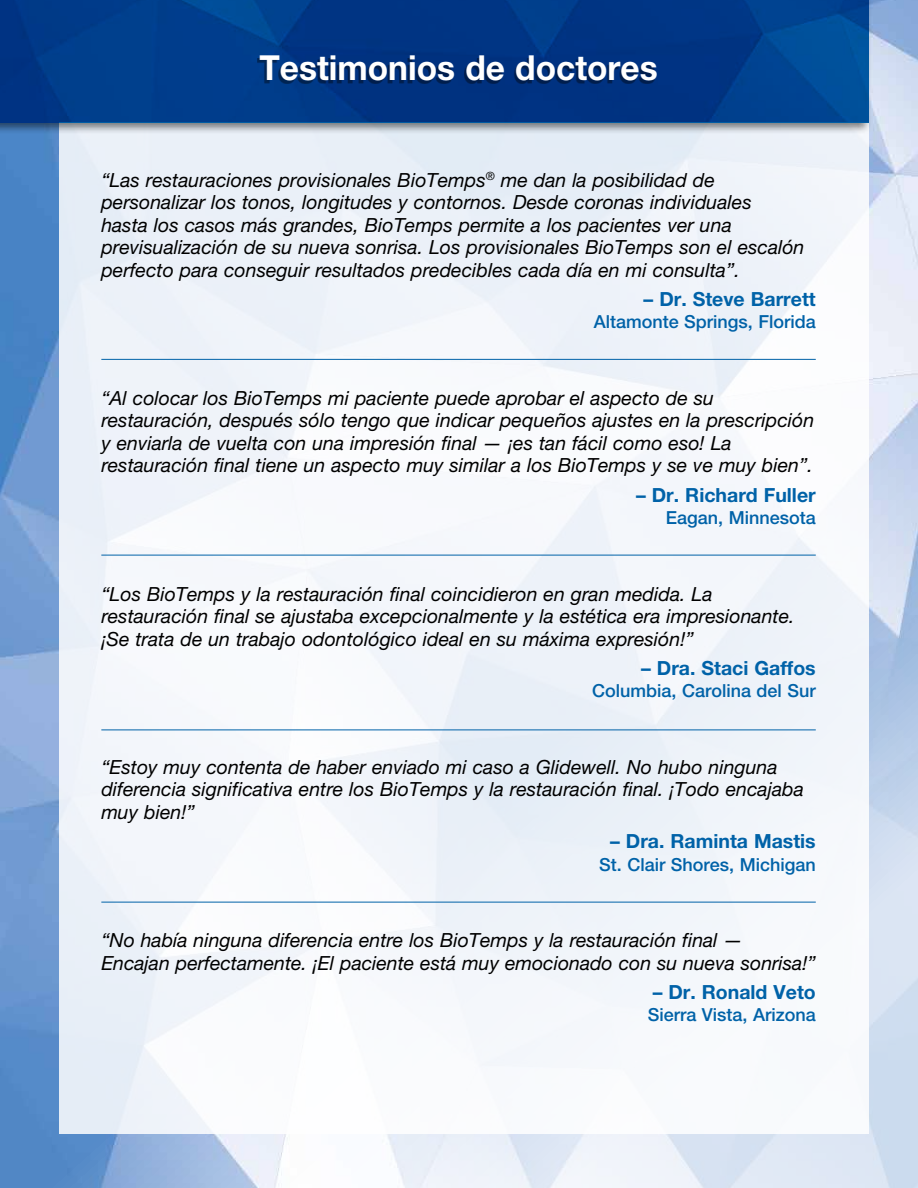
<style>
.page{position:relative;width:918px;height:1188px;background:#fff}
.page>*{position:absolute;margin:0;border:0;box-sizing:border-box;transform-origin:0 0}
.t1{font:700 34.5px "Helvetica Neue LT Std";color:#fff}
.t2{font:italic 19.5px/22.5px "Helvetica Neue LT Std";color:#000}
.t3{font:700 19.5px "Helvetica Neue LT Std";color:#0062a8}
.t4{font:500 18px "Helvetica Neue LT Std";color:#0062a8}
</style>
<div class="page">
<img style="left:0;top:0;width:918px;height:1188px">
<div style="left:59px;top:123px;width:810px;height:1011px;background:#f2f6fb"></div>
<div style="left:0;top:0;width:872px;height:135px;background:#000;opacity:.5"></div>
<svg style="left:0;top:0;width:869px;height:123px;background:#003a89"></svg>
<div style="left:257px;top:58px;width:397px;height:25px;background:#000;opacity:.4"></div>
<hr style="left:101px;top:555px;width:715px;height:1px;background:#0062a8">
<hr style="left:101px;top:730px;width:715px;height:1px;background:#0062a8">
<hr style="left:101px;top:902px;width:715px;height:1px;background:#0062a8">
<hr style="left:101px;top:359px;width:715px;height:1px;background:#0062a8">
<h1 class="t1" style="left:259px;top:47px;width:400px">Testimonios de doctores</h1>
<p class="t2" style="left:101px;top:168px;width:705px">“Las restauraciones provisionales BioTemps<sup>®</sup> me dan la posibilidad de personalizar los tonos, longitudes y contornos. Desde coronas individuales<br>hasta los casos más grandes, BioTemps permite a los pacientes ver una previsualización de su nueva sonrisa. Los provisionales BioTemps son el escalón perfecto para conseguir resultados predecibles cada día en mi consulta”.</p>
<p class="t3" style="left:644px;top:287px;width:174px">– Dr. Steve Barrett</p>
<p class="t4" style="left:594px;top:311px;width:224px">Altamonte Springs, Florida</p>
<p class="t2" style="left:101px;top:386px;width:714px">“Al colocar los BioTemps mi paciente puede aprobar el aspecto de su restauración, después sólo tengo que indicar pequeños ajustes en la prescripción y enviarla de vuelta con una impresión final — ¡es tan fácil como eso! La restauración final tiene un aspecto muy similar a los BioTemps y se ve muy bien”.</p>
<p class="t3" style="left:636px;top:483px;width:181px">– Dr. Richard Fuller</p>
<p class="t4" style="left:666px;top:507px;width:151px">Eagan, Minnesota</p>
<p class="t2" style="left:101px;top:582px;width:695px">“Los BioTemps y la restauración final coincidieron en gran medida. La restauración final se ajustaba excepcionalmente y la estética era impresionante. ¡Se trata de un trabajo odontológico ideal en su máxima expresión!”</p>
<p class="t3" style="left:641px;top:656px;width:176px">– Dra. Staci Gaffos</p>
<p class="t4" style="left:592px;top:680px;width:225px">Columbia, Carolina del Sur</p>
<p class="t2" style="left:101px;top:755px;width:704px">“Estoy muy contenta de haber enviado mi caso a Glidewell. No hubo ninguna diferencia significativa entre los BioTemps y la restauración final. ¡Todo encajaba muy bien!”</p>
<p class="t3" style="left:610px;top:829px;width:207px">– Dra. Raminta Mastis</p>
<p class="t4" style="left:599px;top:854px;width:218px">St. Clair Shores, Michigan</p>
<p class="t2" style="left:101px;top:929px;width:716px">“No había ninguna diferencia entre los BioTemps y la restauración final —<br>Encajan perfectamente. ¡El paciente está muy emocionado con su nueva sonrisa!”</p>
<p class="t3" style="left:653px;top:980px;width:165px">– Dr. Ronald Veto</p>
<p class="t4" style="left:648px;top:1004px;width:170px">Sierra Vista, Arizona</p>
</div>
